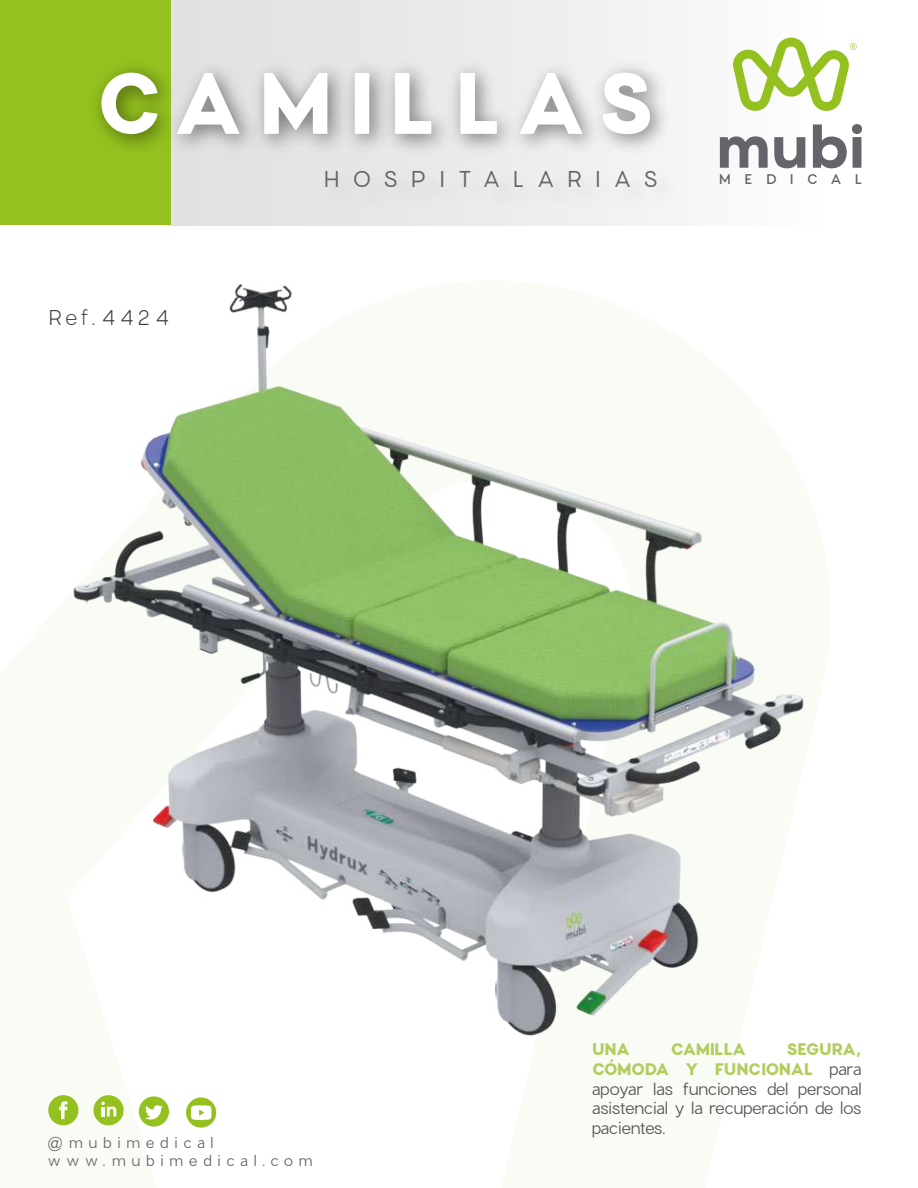
<style>
.page{position:relative;width:918px;height:1188px;background:#fff}
.page>*{position:absolute;margin:0;border:0;box-sizing:border-box;transform-origin:0 0}
.t1{font:700 85.5px "Charlevoix Pro";letter-spacing:.15em;color:#fff}
.t2{font:22.5px "Charlevoix Pro";letter-spacing:.565em;color:#63656a}
.t3{font:300 21px "Charlevoix Pro";letter-spacing:.14em;color:#3c3c3b}
.t4{font:16.5px/19.8px "Charlevoix Pro";letter-spacing:-.015em;color:#575756;text-align:justify}
.t5{font:700 16.5px "Charlevoix Pro";letter-spacing:-.035em;color:#b0ce5d}
.t6{font:14.85px/17.7px "Charlevoix Pro";letter-spacing:.39em;color:#63656a}
.t7{font:500 13.8px "Charlevoix Pro";letter-spacing:.955em;color:#63656a}
.s1{font-weight:700;color:#b0ce5d}
</style>
<div class="page">
<div style="left:169px;top:0;width:746px;height:225px;background:linear-gradient(to right,#dfdede,#fff)"></div>
<div style="left:0;top:0;width:171px;height:225px;background:#94c11f"></div>
<svg style="left:720px;top:136px;width:48px;height:32px"></svg>
<svg style="left:774px;top:137px;width:31px;height:31px"></svg>
<svg style="left:813px;top:122px;width:49px;height:46px"></svg>
<svg style="left:733px;top:38px;width:124px;height:73px"></svg>
<svg style="left:0;top:626px;width:735px;height:562px;fill:#f9fcf4"></svg>
<img style="left:43px;top:281px;width:787px;height:777px">
<img style="left:311px;top:154px;width:397px;height:72px">
<img style="left:96px;top:41px;width:607px;height:151px">
<h1 class="t1" style="left:94px;top:45px;width:562px">CAMILLAS</h1>
<p class="t3" style="left:48px;top:305px;width:123px">Ref.4424</p>
<h2 class="t2" style="left:323px;top:164px;width:336px">HOSPITALARIAS</h2>
<p class="t7" style="left:719px;top:170px;width:145px">MEDICAL</p>
<p class="t6" style="left:48px;top:1134px;width:266px">@mubimedical www.mubimedical.com</p>
<p class="t4" style="left:592px;top:1039px;width:271px;text-indent:195px"><span class="s1">SEGURA, CÓMODA Y FUNCIONAL</span> para apoyar las funciones del personal asistencial y la recuperación de los pacientes.</p>
<p class="t5" style="left:592px;top:1038px;width:40px">UNA</p>
<p class="t5" style="left:671px;top:1038px;width:77px">CAMILLA</p>
</div>
